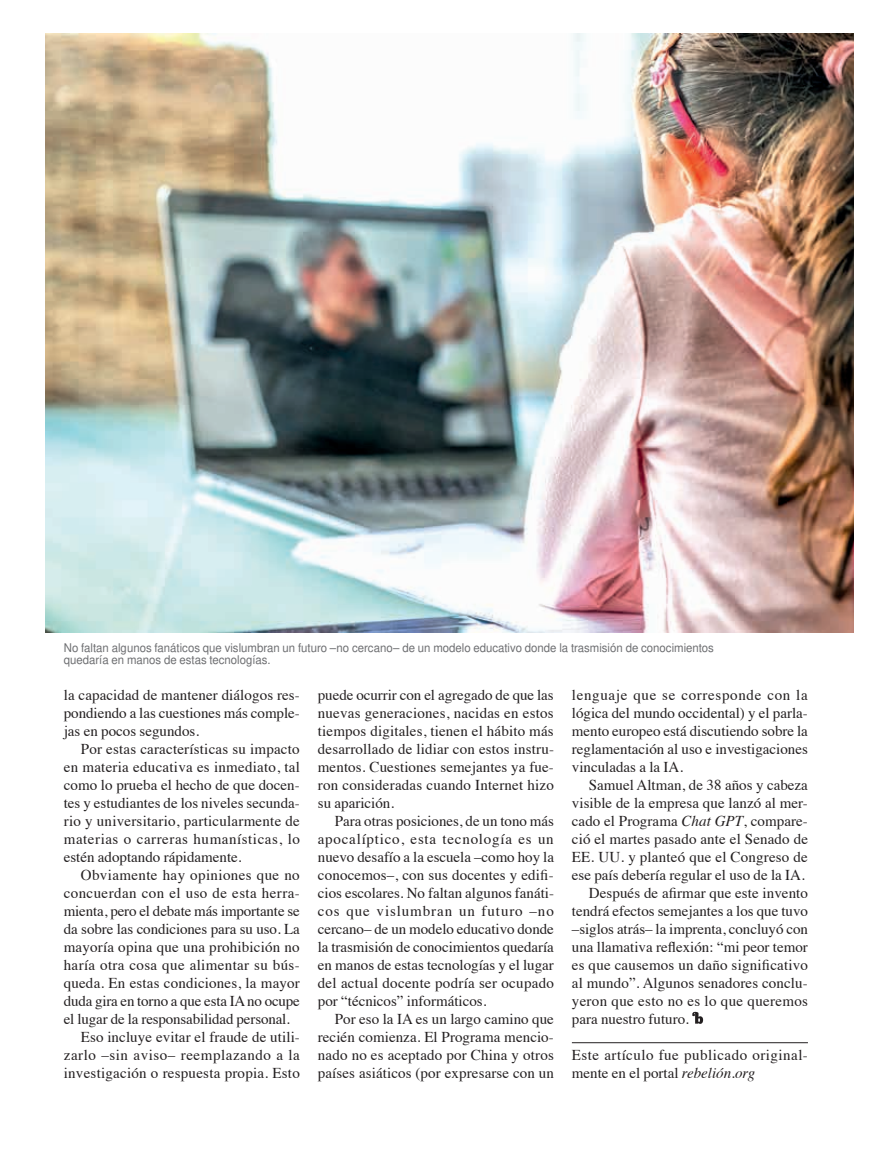
<style>
.page{position:relative;width:893px;height:1149px;background:#fff}
.page>*{position:absolute;margin:0;border:0;box-sizing:border-box;transform-origin:0 0}
.t1{font:15px/18px "Times";letter-spacing:.005em;color:#231f20;text-align:justify}
.t2{font:15px "Times";letter-spacing:.025em;color:#231f20}
.t3{font:15px/18px "Times";letter-spacing:.03em;color:#231f20}
.t4{font:15px "Times";letter-spacing:.035em;color:#231f20}
.t5{font:12px/12px "Nimbus San L";color:#6c6d70;scale:.95 1}
.s1{font-style:italic}
</style>
<div class="page">
<hr style="left:572px;top:1042px;width:236px;height:1px;background:#231f20">
<svg style="left:692px;top:1011px;width:11px;height:12px"></svg>
<img style="left:46px;top:33px;width:808px;height:599px">
<p class="t5" style="left:64px;top:640px;width:686px">No faltan algunos fanáticos que vislumbran un futuro –no cercano– de un modelo educativo donde la trasmisión de conocimientos quedaría en manos de estas tecnologías.</p>
<p class="t1" style="left:64px;top:684px;width:238px">la capacidad de mantener diálogos res&shy;pondiendo a las cuestiones más comple&shy;jas en pocos segundos.</p>
<p class="t1" style="left:64px;top:738px;width:238px;text-indent:17px">Por estas características su impacto en materia educativa es inmediato, tal como lo prueba el hecho de que docen&shy;tes y estudiantes de los niveles secunda&shy;rio y universitario, particularmente de materias o carreras humanísticas, lo estén adoptando rápidamente.</p>
<p class="t2" style="left:81px;top:860px;width:220px">Obviamente hay opiniones que no</p>
<p class="t2" style="left:64px;top:878px;width:238px">concuerdan con el uso de esta herra-</p>
<p class="t1" style="left:64px;top:900px;width:238px">mienta, pero el debate más importante se</p>
<p class="t1" style="left:64px;top:918px;width:238px">da sobre las condiciones para su uso. La</p>
<p class="t1" style="left:64px;top:936px;width:237px">mayoría opina que una prohibición no</p>
<p class="t2" style="left:64px;top:950px;width:237px">haría otra cosa que alimentar su bús-</p>
<p class="t1" style="left:64px;top:972px;width:238px">queda. En estas condiciones, la mayor</p>
<p class="t1" style="left:64px;top:990px;width:238px">duda gira en torno a que esta IA no ocupe</p>
<p class="t1" style="left:64px;top:1008px;width:228px">el lugar de la responsabilidad personal.</p>
<p class="t1" style="left:81px;top:1026px;width:221px">Eso incluye evitar el fraude de utili-</p>
<p class="t4" style="left:64px;top:1040px;width:238px">zarlo –sin aviso– reemplazando a la</p>
<p class="t1" style="left:64px;top:1062px;width:238px">investigación o respuesta propia. Esto</p>
<p class="t1" style="left:318px;top:684px;width:238px">puede ocurrir con el agregado de que las nuevas generaciones, nacidas en estos tiempos digitales, tienen el hábito más desarrollado de lidiar con estos instru&shy;mentos. Cuestiones semejantes ya fue&shy;ron consideradas cuando Internet hizo su aparición.</p>
<p class="t1" style="left:318px;top:810px;width:238px;text-indent:17px">Para otras posiciones, de un tono más apocalíptico, esta tecnología es un nuevo desafío a la escuela –como hoy la conocemos–, con sus docentes y edifi&shy;cios escolares. No faltan algunos fanáti&shy;cos que vislumbran un futuro –no cercano– de un modelo educativo donde la trasmisión de conocimientos quedaría en manos de estas tecnologías y el lugar del actual docente podría ser ocupado por “técnicos” informáticos.</p>
<p class="t1" style="left:318px;top:1008px;width:238px;text-indent:17px">Por eso la IA es un largo camino que recién comienza. El Programa mencio&shy;nado no es aceptado por China y otros países asiáticos (por expresarse con un</p>
<p class="t1" style="left:572px;top:684px;width:238px">lenguaje que se corresponde con la lógica del mundo occidental) y el parla&shy;mento europeo está discutiendo sobre la reglamentación al uso e investigaciones vinculadas a la IA.</p>
<p class="t1" style="left:589px;top:774px;width:221px">Samuel Altman, de 38 años y cabeza</p>
<p class="t1" style="left:572px;top:792px;width:238px">visible de la empresa que lanzó al mer-</p>
<p class="t1" style="left:572px;top:810px;width:238px">cado el Programa <span class="s1">Chat GPT</span>, compare-</p>
<p class="t1" style="left:572px;top:828px;width:238px">ció el martes pasado ante el Senado de</p>
<p class="t1" style="left:572px;top:846px;width:237px">EE. UU. y planteó que el Congreso de</p>
<p class="t1" style="left:572px;top:864px;width:234px">ese país debería regular el uso de la IA.</p>
<p class="t1" style="left:589px;top:882px;width:221px">Después de afirmar que este invento</p>
<p class="t1" style="left:572px;top:900px;width:238px">tendrá efectos semejantes a los que tuvo</p>
<p class="t1" style="left:572px;top:918px;width:238px">–siglos atrás– la imprenta, concluyó con</p>
<p class="t1" style="left:572px;top:936px;width:238px">una llamativa reflexión: “mi peor temor</p>
<p class="t1" style="left:572px;top:954px;width:238px">es que causemos un daño significativo</p>
<p class="t1" style="left:572px;top:972px;width:237px">al mundo”. Algunos senadores conclu-</p>
<p class="t1" style="left:572px;top:990px;width:238px">yeron que esto no es lo que queremos</p>
<p class="t1" style="left:572px;top:1008px;width:119px">para nuestro futuro.</p>
<p class="t3" style="left:572px;top:1044px;width:238px">Este artículo fue publicado original&shy;mente en el portal <span class="s1">rebelión.org</span></p>
</div>
